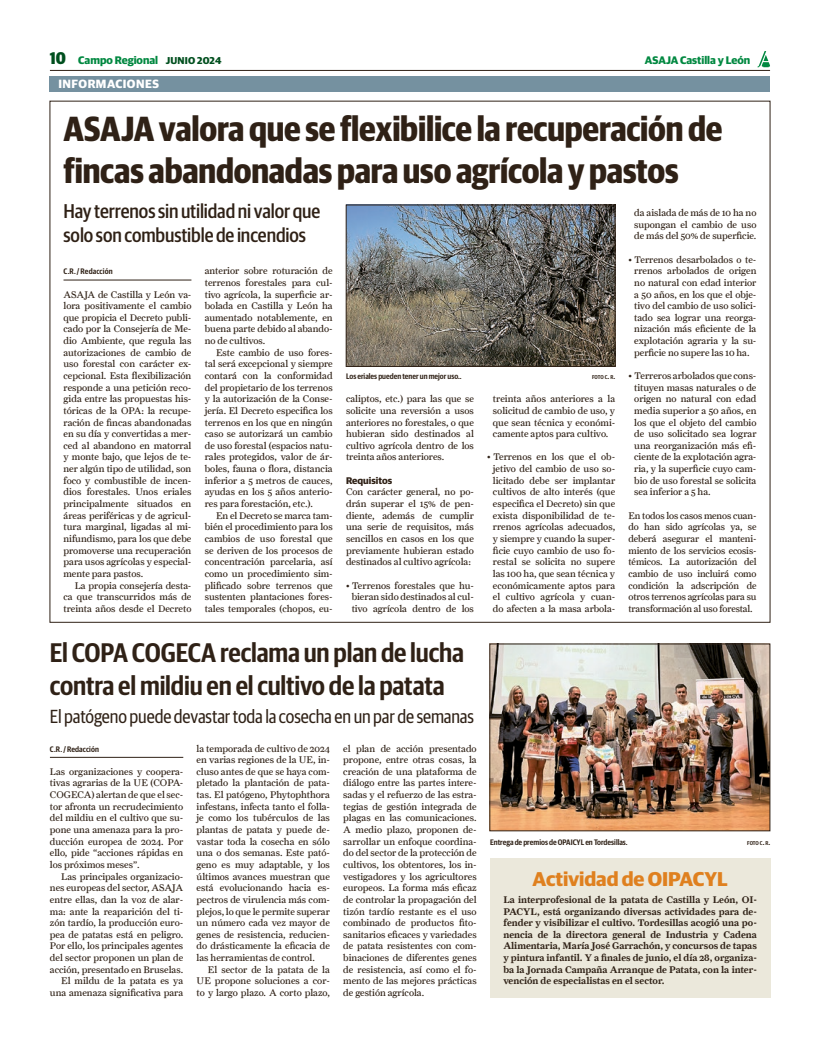
<style>
.page{position:relative;width:820px;height:1049px;background:#fff}
.page>*{position:absolute;margin:0;border:0;box-sizing:border-box;transform-origin:0 0}
.t1{font:700 35px/42px "Guardian Sans Cond";letter-spacing:-.005em;color:#2f2116}
.t2{font:600 27px/32.4px "Guardian Sans Cond";letter-spacing:-.005em;color:#2f2116}
.t3{font:500 20px/24px "Guardian Sans Cond";letter-spacing:-.005em;color:#2f2116}
.t4{font:700 20px "Guardian Sans";letter-spacing:-.005em;color:#df801f}
.t5{font:19px "Guardian Sans Cond";letter-spacing:-.01em;color:#2f2116}
.t6{font:700 12px "Guardian Sans";letter-spacing:.04em;color:#fff}
.t7{font:700 11px "Guardian Sans";color:#008840}
.t8{font:700 10px "Guardian Sans";letter-spacing:.02em;color:#004f1e}
.t9{font:9.7px/11.6px "Farnham Text";color:#2f2116;text-align:justify}
.t10{font:9.7px/11.6px "Farnham Text Semi";color:#2f2116;text-align:justify}
.t11{font:700 9.7px "Guardian Sans";color:#2f2116}
.t12{font:600 8px "Guardian Sans Cond";color:#2f2116}
.t13{font:600 5.6px "Guardian Sans Cond";letter-spacing:-.02em;color:#2f2116}
.s1{font-family:"Guardian Sans Cond";font-weight:800;font-size:17px;color:#004f1e}
.s2{font-size:8px}
</style>
<div class="page">
<div style="left:50px;top:76px;width:719px;height:15px;background:#7591a0"></div>
<hr style="left:50px;top:70px;width:719px;height:1px;background:#2f2116">
<svg style="left:757px;top:51px;width:12px;height:16px"></svg>
<hr style="left:50px;top:757px;width:133px;height:1px;background:#2f2116">
<hr style="left:63px;top:280px;width:128px;height:1px;background:#2f2116">
<img style="left:348px;top:207px;width:265px;height:158px">
<div style="left:346px;top:205px;width:269px;height:162px;border:1px solid #2f2116"></div>
<img style="left:491px;top:646px;width:276px;height:183px">
<div style="left:489px;top:644px;width:280px;height:187px;border:1px solid #2f2116"></div>
<div style="left:490px;top:859px;width:280px;height:139px;background:#ebe8db"></div>
<p class="t7" style="left:50px;top:52px;width:110px"><span class="s1">10</span> Campo Regional</p>
<p class="t7" style="left:644px;top:52px;width:107px">ASAJA Castilla y León</p>
<p class="t8" style="left:166px;top:53px;width:57px">JUNIO 2024</p>
<p class="t6" style="left:58px;top:75px;width:102px">INFORMACIONES</p>
<h1 class="t1" style="left:63px;top:105px;width:660px">ASAJA valora que se flexibilice la recuperación de fincas abandonadas para uso agrícola y pastos</h1>
<h3 class="t3" style="left:63px;top:198px;width:258px">Hay terrenos sin utilidad ni valor que solo son combustible de incendios</h3>
<p class="t12" style="left:63px;top:266px;width:51px">C.R. / Redacción</p>
<p class="t9" style="left:63px;top:288px;width:129px">ASAJA de Castilla y León va&shy;lora positivamente el cambio que propicia el Decreto publi&shy;cado por la Consejería de Me&shy;dio Ambiente, que regula las autorizaciones de cambio de uso forestal con carácter ex&shy;cepcional. Esta flexibilización responde a una petición reco&shy;gida entre las propuestas his&shy;tóricas de la OPA: la recupe&shy;ración de fincas abandonadas en su día y convertidas a mer&shy;ced al abandono en matorral y monte bajo, que lejos de te&shy;ner algún tipo de utilidad, son foco y combustible de incen&shy;dios forestales. Unos eriales principalmente situados en áreas periféricas y de agricul&shy;tura marginal, ligadas al mi&shy;nifundismo, para los que debe promoverse una recuperación para usos agrícolas y especial&shy;mente para pastos.</p>
<p class="t9" style="left:63px;top:579px;width:129px;text-indent:11px">La propia consejería desta&shy;ca que transcurridos más de treinta años desde el Decreto</p>
<p class="t9" style="left:634px;top:207px;width:124px">da aislada de más de 10 ha no supongan el cambio de uso de más del 50% de superficie.</p>
<p class="t9" style="left:628px;top:253px;width:129px;text-align:center">• Terrenos desarbolados o te&shy;rrenos arbolados de origen no natural con edad interior a 50 años, en los que el obje&shy;tivo del cambio de uso solici&shy;tado sea lograr una reorga&shy;nización más eficiente de la explotación agraria y la su&shy;perficie no supere las 10 ha.</p>
<p class="t9" style="left:634px;top:370px;width:124px;text-indent:-6px">• Terreros arbolados que cons&shy;tituyen masas naturales o de origen no natural con edad media superior a 50 años, en los que el objeto del cambio de uso solicitado sea lograr una reorganización más efi&shy;ciente de la explotación agra&shy;ria, y la superficie cuyo cam&shy;bio de uso forestal se solicita sea inferior a 5 ha.</p>
<p class="t9" style="left:628px;top:509px;width:129px">En todos los casos menos cuan&shy;do han sido agrícolas ya, se deberá asegurar el manteni&shy;miento de los servicios ecosis&shy;témicos. La autorización del cambio de uso incluirá como condición la adscripción de otros terrenos agrícolas para su transformación al uso forestal.</p>
<p class="t9" style="left:205px;top:265px;width:129px">anterior sobre roturación de terrenos forestales para cul&shy;tivo agrícola, la superficie ar&shy;bolada en Castilla y León ha aumentado notablemente, en buena parte debido al abando&shy;no de cultivos.</p>
<p class="t9" style="left:205px;top:346px;width:129px;text-indent:11px">Este cambio de uso fores&shy;tal será excepcional y siempre contará con la conformidad del propietario de los terrenos y la autorización de la Conse&shy;jería. El Decreto especifica los terrenos en los que en ningún caso se autorizará un cambio de uso forestal (espacios natu&shy;rales protegidos, valor de ár&shy;boles, fauna o flora, distancia inferior a 5 metros de cauces, ayudas en los 5 años anterio&shy;res para forestación, etc.).</p>
<p class="t9" style="left:205px;top:509px;width:129px;text-indent:11px">En el Decreto se marca tam&shy;bién el procedimiento para los cambios de uso forestal que se deriven de los procesos de concentración parcelaria, así como un procedimiento sim&shy;plificado sobre terrenos que sustenten plantaciones fores&shy;tales temporales (chopos, eu-</p>
<p class="t12" style="left:346px;top:370px;width:117px">Los eriales pueden tener un mejor uso..</p>
<p class="t13" style="left:592px;top:373px;width:25px">FOTO C<span class="s2">.</span> R<span class="s2">.</span></p>
<p class="t9" style="left:346px;top:393px;width:129px">caliptos, etc.) para las que se solicite una reversión a usos anteriores no forestales, o que hubieran sido destinados al cultivo agrícola dentro de los treinta años anteriores.</p>
<p class="t11" style="left:346px;top:473px;width:48px">Requisitos</p>
<p class="t9" style="left:346px;top:486px;width:129px">Con carácter general, no po&shy;drán superar el 15% de pen&shy;diente, además de cumplir una serie de requisitos, más sencillos en casos en los que previamente hubieran estado destinados al cultivo agrícola:</p>
<p class="t9" style="left:346px;top:579px;width:129px;text-align:center">• Terrenos forestales que hu&shy;bieran sido destinados al cul&shy;tivo agrícola dentro de los</p>
<p class="t9" style="left:492px;top:393px;width:124px">treinta años anteriores a la solicitud de cambio de uso, y que sean técnica y económi&shy;camente aptos para cultivo.</p>
<p class="t9" style="left:487px;top:451px;width:129px;text-align:center">• Terrenos en los que el ob&shy;jetivo del cambio de uso so&shy;licitado debe ser implantar cultivos de alto interés (que especifica el Decreto) sin que exista disponibilidad de te&shy;rrenos agrícolas adecuados, y siempre y cuando la super&shy;ficie cuyo cambio de uso fo&shy;restal se solicita no supere las 100 ha, que sean técnica y económicamente aptos para el cultivo agrícola y cuan&shy;do afecten a la masa arbola-</p>
<h2 class="t2" style="left:50px;top:635px;width:415px">El COPA COGECA reclama un plan de lucha contra el mildiu en el cultivo de la patata</h2>
<h3 class="t5" style="left:50px;top:703px;width:425px">El patógeno puede devastar toda la cosecha en un par de semanas</h3>
<p class="t12" style="left:50px;top:743px;width:51px">C.R. / Redacción</p>
<p class="t9" style="left:50px;top:765px;width:135px">Las organizaciones y coopera&shy;tivas agrarias de la UE (COPA-COGECA) alertan de que el sec&shy;tor afronta un recrudecimiento del mildiu en el cultivo que su&shy;pone una amenaza para la pro&shy;ducción europea de 2024. Por ello, pide “acciones rápidas en los próximos meses”.</p>
<p class="t9" style="left:50px;top:870px;width:135px;text-align:right">Las principales organizacio&shy;nes europeas del sector, ASAJA entre ellas, dan la voz de alar&shy;ma: ante la reaparición del ti&shy;zón tardío, la producción euro&shy;pea de patatas está en peligro.<br>Por ello, los principales agentes del sector proponen un plan de acción, presentado en Bruselas.<br>El mildu de la patata es ya una amenaza significativa para</p>
<p class="t9" style="left:196px;top:742px;width:135px">la temporada de cultivo de 2024 en varias regiones de la UE, in&shy;cluso antes de que se haya com&shy;pletado la plantación de pata&shy;tas. El patógeno, Phytophthora infestans, infecta tanto el folla&shy;je como los tubérculos de las plantas de patata y puede de&shy;vastar toda la cosecha en sólo una o dos semanas. Este pató&shy;geno es muy adaptable, y los últimos avances muestran que está evolucionando hacia es&shy;pectros de virulencia más com&shy;plejos, lo que le permite superar un número cada vez mayor de genes de resistencia, reducien&shy;do drásticamente la eficacia de las herramientas de control.</p>
<p class="t9" style="left:196px;top:963px;width:135px;text-indent:11px">El sector de la patata de la UE propone soluciones a cor&shy;to y largo plazo. A corto plazo,</p>
<p class="t9" style="left:343px;top:742px;width:135px">el plan de acción presentado propone, entre otras cosas, la creación de una plataforma de diálogo entre las partes intere&shy;sadas y el refuerzo de las estra&shy;tegias de gestión integrada de plagas en las comunicaciones.<br>A medio plazo, proponen de&shy;sarrollar un enfoque coordina&shy;do del sector de la protección de cultivos, los obtentores, los in&shy;vestigadores y los agricultores europeos. La forma más eficaz de controlar la propagación del tizón tardío restante es el uso combinado de productos fito&shy;sanitarios eficaces y variedades de patata resistentes con com&shy;binaciones de diferentes genes de resistencia, así como el fo&shy;mento de las mejores prácticas de gestión agrícola.</p>
<p class="t12" style="left:490px;top:836px;width:139px">Entrega de premios de OPAICYL en Tordesillas.</p>
<p class="t13" style="left:747px;top:839px;width:25px">FOTO C<span class="s2">.</span> R<span class="s2">.</span></p>
<h3 class="t4" style="left:532px;top:864px;width:196px">Actividad de OIPACYL</h3>
<p class="t10" style="left:503px;top:893px;width:255px">La interprofesional de la patata de Castilla y León, OI-PACYL, está organizando diversas actividades para de&shy;fender y visibilizar el cultivo. Tordesillas acogió una po&shy;nencia de la directora general de Industria y Cadena Alimentaria, María José Garrachón, y concursos de tapas y pintura infantil. Y a finales de junio, el día 28, organiza&shy;ba la Jornada Campaña Arranque de Patata, con la inter&shy;vención de especialistas en el sector.</p>
</div>
